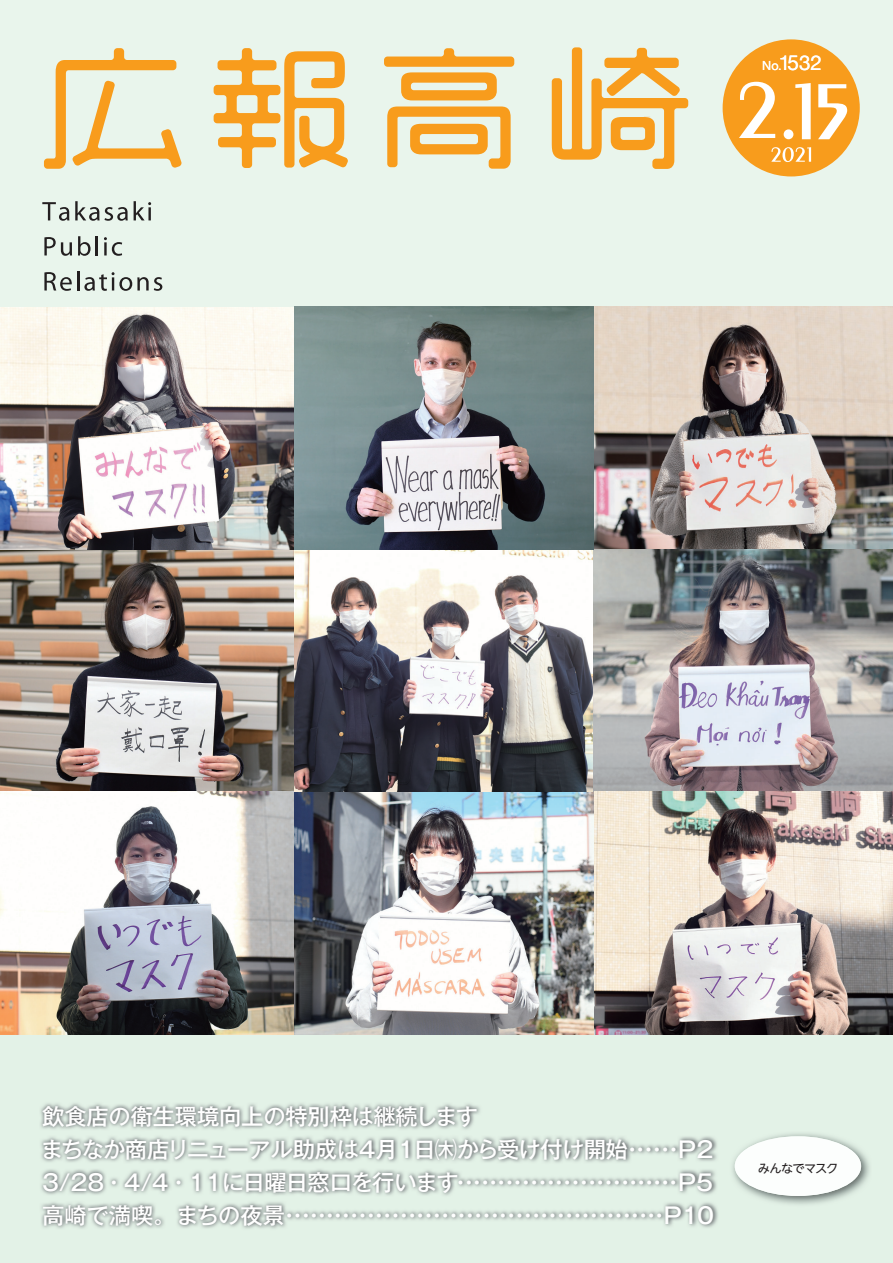
<style>
.page{position:relative;width:893px;height:1263px;background:#fff}
.page>*{position:absolute;margin:0;border:0;box-sizing:border-box;transform-origin:0 0}
.t1{font:22.35px/33px "Gothic MB101 Pro Medium 90 pv RKSJ H";letter-spacing:-.015em;color:#fff}
.t2{font:20.7px "Helvetica Neue";color:#fff}
.t3{font:12.15px "UD Shin Go NT Pro Regular 90 pv RKSJ H";letter-spacing:-.06em;color:#231f20}
.s1{font-size:12.6px}
</style>
<div class="page">
<div style="left:0;top:0;width:892px;height:307px;background:#e9f5ec"></div>
<div style="left:0;top:923px;width:892px;height:340px;background:#e3f2e7"></div>
<img style="left:0;top:307px;width:892px;height:728px">
<svg style="left:42px;top:202px;width:27px;height:19px"></svg>
<svg style="left:75px;top:201px;width:53px;height:20px"></svg>
<svg style="left:134px;top:201px;width:17px;height:19px"></svg>
<svg style="left:44px;top:237px;width:28px;height:19px"></svg>
<svg style="left:78px;top:236px;width:12px;height:20px"></svg>
<svg style="left:96px;top:236px;width:2px;height:19px"></svg>
<svg style="left:104px;top:237px;width:18px;height:19px"></svg>
<svg style="left:44px;top:272px;width:28px;height:19px"></svg>
<hr style="left:77px;top:271px;width:2px;height:20px;background:#231f20">
<svg style="left:84px;top:272px;width:78px;height:19px"></svg>
<svg style="left:44px;top:48px;width:137px;height:121px"></svg>
<svg style="left:214px;top:48px;width:134px;height:120px"></svg>
<svg style="left:384px;top:48px;width:130px;height:52px"></svg>
<svg style="left:387px;top:107px;width:123px;height:62px"></svg>
<svg style="left:551px;top:47px;width:137px;height:122px"></svg>
<img style="left:732px;top:1133px;width:138px;height:72px">
<div style="left:734px;top:1136px;width:127px;height:60px;background:#fcfefd;border-radius:50%"></div>
<img style="left:40px;top:1103px;width:678px;height:126px">
<div style="left:722px;top:39px;width:137px;height:137px;background:#f89c1c;border-radius:50%"></div>
<svg style="left:771px;top:147px;width:40px;height:15px"></svg>
<div style="left:783px;top:129px;width:10px;height:10px;background:#fff;border-radius:50%"></div>
<svg style="left:795px;top:83px;width:15px;height:56px"></svg>
<svg style="left:818px;top:84px;width:29px;height:55px"></svg>
<svg style="left:739px;top:82px;width:36px;height:56px"></svg>
<p class="t2" style="left:762px;top:50px;width:61px"><span class="s1">No.</span>1532</p>
<p class="t1" style="left:41px;top:1103px;width:674px">飲食店の衛生環境向上の特別枠は継続します<br>まちなか商店リニューアル助成は4月1日㈭から受け付け開始・・・・・・P2<br>3/28 ・ 4/4 ・ 1 1 に日曜日窓口を行います・・・・・・・・・・・・・・・・・・・・・・・・・・・P5高崎で満喫。まちの夜景・・・・・・・・・・・・・・・・・・・・・・・・・・・・・・・・・・・・・・・・・・・・・・P1 0</p>
<p class="t3" style="left:757px;top:1163px;width:82px">みんなでマスク</p>
</div>
